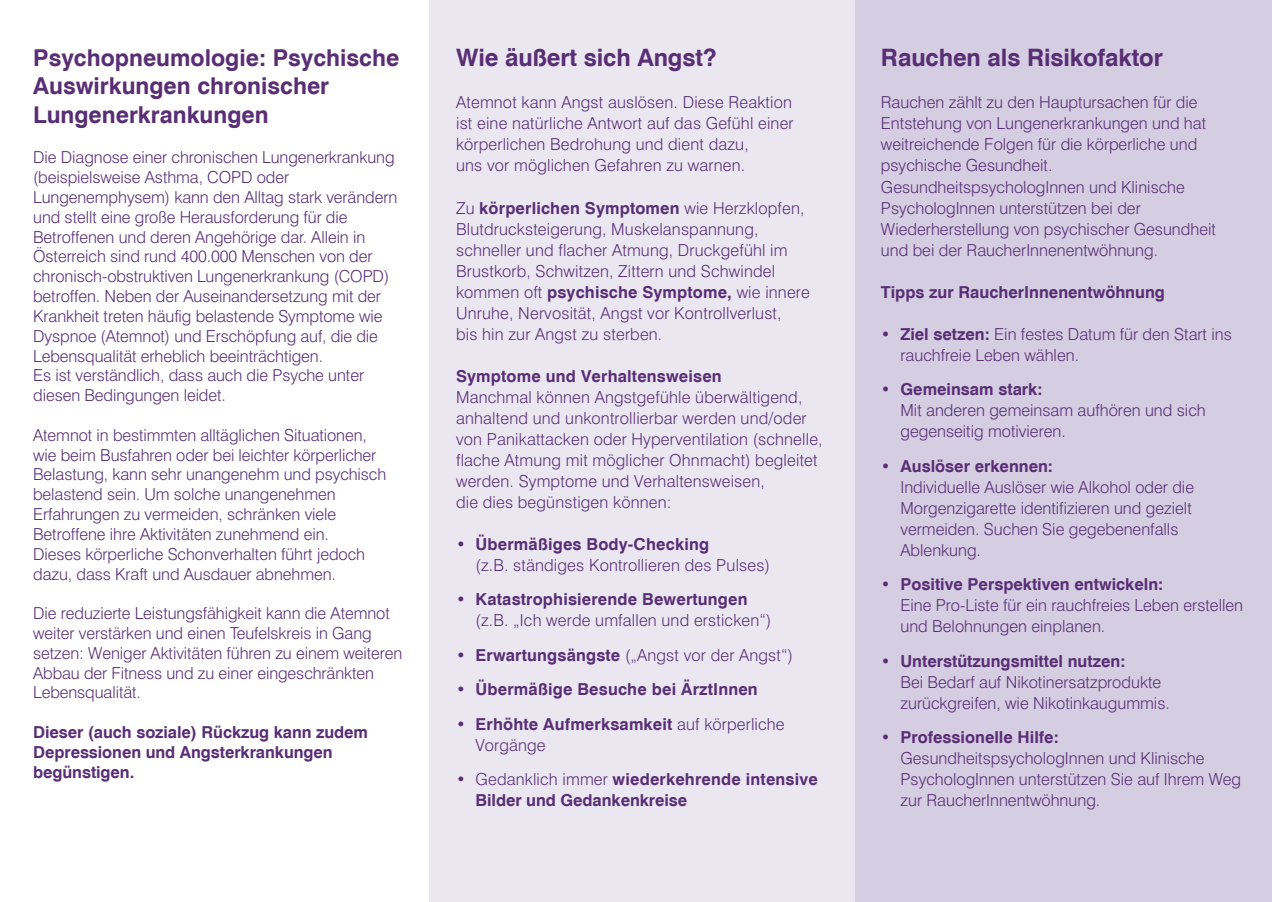
<style>
.page{position:relative;width:1272px;height:902px;background:#fff}
.page>*{position:absolute;margin:0;border:0;box-sizing:border-box;transform-origin:0 0}
.t1{font:700 24px "Swiss 721 BT";letter-spacing:-.005em;color:#592e75}
.t2{font:700 23.25px/28.3px "Swiss 721 BT";color:#592e75}
.t3{font:300 16.5px/21px "Swiss 721 BT";color:#592e75}
.t4{font:700 16.5px/19.8px "Swiss 721 BT";color:#592e75}
.s1{font-weight:700}
.s2{font-weight:300}
</style>
<div class="page">
<div style="left:855px;top:0;width:416px;height:901px;background:#d5cde1"></div>
<div style="left:429px;top:0;width:426px;height:901px;background:#ebe7f1"></div>
<h2 class="t2" style="left:33px;top:43px;width:368px">Psychopneumologie: Psychische<br>Auswirkungen chronischer<br>Lungenerkrankungen</h2>
<p class="t3" style="left:33px;top:147px;width:365px;line-height:19.8px">Die Diagnose einer chronischen Lungenerkrankung (beispielsweise Asthma, COPD oder Lungenemphysem) kann den Alltag stark verändern und stellt eine große Herausforderung für die Betroffenen und deren Angehörige dar. Allein in Österreich sind rund 400.000 Menschen von der chronisch-obstruktiven Lungenerkrankung (COPD) betroffen. Neben der Auseinandersetzung mit der Krankheit treten häufig belastende Symptome wie Dyspnoe (Atemnot) und Erschöpfung auf, die die Lebensqualität erheblich beeinträchtigen.<br>Es ist verständlich, dass auch die Psyche unter diesen Bedingungen leidet.</p>
<p class="t3" style="left:33px;top:425px;width:354px;line-height:19.8px">Atemnot in bestimmten alltäglichen Situationen, wie beim Busfahren oder bei leichter körperlicher Belastung, kann sehr unangenehm und psychisch belastend sein. Um solche unangenehmen Erfahrungen zu vermeiden, schränken viele Betroffene ihre Aktivitäten zunehmend ein.<br>Dieses körperliche Schonverhalten führt jedoch dazu, dass Kraft und Ausdauer abnehmen.</p>
<p class="t3" style="left:33px;top:603px;width:371px;line-height:19.8px">Die reduzierte Leistungsfähigkeit kann die Atemnot weiter verstärken und einen Teufelskreis in Gang setzen: Weniger Aktivitäten führen zu einem weiteren Abbau der Fitness und zu einer eingeschränkten Lebensqualität.</p>
<p class="t4" style="left:33px;top:722px;width:336px">Dieser (auch soziale) Rückzug kann zudem<br>Depressionen und Angsterkrankungen begünstigen.</p>
<h1 class="t1" style="left:456px;top:43px;width:262px">Wie äußert sich Angst?</h1>
<p class="t3" style="left:456px;top:92px;width:339px">Atemnot kann Angst auslösen. Diese Reaktion ist eine natürliche Antwort auf das Gefühl einer körperlichen Bedrohung und dient dazu,<br>uns vor möglichen Gefahren zu warnen.</p>
<p class="t3" style="left:456px;top:197px;width:355px">Zu <span class="s1">körperlichen Symptomen</span> wie Herzklopfen, Blutdrucksteigerung, Muskelanspannung, schneller und flacher Atmung, Druckgefühl im Brustkorb, Schwitzen, Zittern und Schwindel kommen oft <span class="s1">psychische Symptome,</span> wie innere Unruhe, Nervosität, Angst vor Kontrollverlust,<br>bis hin zur Angst zu sterben.</p>
<p class="t4" style="left:456px;top:365px;width:267px">Symptome und Verhaltensweisen</p>
<p class="t3" style="left:456px;top:386px;width:368px">Manchmal können Angstgefühle überwältigend, anhaltend und unkontrollierbar werden und/oder von Panikattacken oder Hyperventilation (schnelle, flache Atmung mit möglicher Ohnmacht) begleitet werden. Symptome und Verhaltensweisen,<br>die dies begünstigen können:</p>
<p class="t4" style="left:456px;top:534px;width:254px">• Übermäßiges Body-Checking</p>
<p class="t3" style="left:475px;top:554px;width:296px">(z.B. ständiges Kontrollieren des Pulses)</p>
<p class="t4" style="left:456px;top:589px;width:293px">• Katastrophisierende Bewertungen</p>
<p class="t3" style="left:475px;top:609px;width:297px">(z.B. „Ich werde umfallen und ersticken“)</p>
<p class="t3" style="left:456px;top:644px;width:338px"><span class="s1">• Erwartungsängste</span> („Angst vor der Angst“)</p>
<p class="t4" style="left:456px;top:679px;width:303px">• Übermäßige Besuche bei ÄrztInnen</p>
<p class="t4" style="left:475px;top:713px;width:310px;line-height:21px;text-indent:-20px">• Erhöhte Aufmerksamkeit <span class="s2">auf körperliche<br>Vorgänge</span></p>
<p class="t4" style="left:475px;top:768px;width:343px;line-height:21px;text-indent:-20px"><span class="s2">• Gedanklich immer</span> wiederkehrende intensive<br>Bilder und Gedankenkreise</p>
<h1 class="t1" style="left:881px;top:43px;width:283px">Rauchen als Risikofaktor</h1>
<p class="t3" style="left:881px;top:92px;width:336px">Rauchen zählt zu den Hauptursachen für die Entstehung von Lungenerkrankungen und hat weitreichende Folgen für die körperliche und psychische Gesundheit.<br>GesundheitspsychologInnen und Klinische PsychologInnen unterstützen bei der Wiederherstellung von psychischer Gesundheit und bei der RaucherInnenentwöhnung.</p>
<p class="t4" style="left:881px;top:281px;width:285px">Tipps zur RaucherInnenentwöhnung</p>
<p class="t3" style="left:900px;top:323px;width:333px;text-indent:-20px"><span class="s1">• Ziel setzen:</span> Ein festes Datum für den Start ins rauchfreie Leben wählen.</p>
<p class="t4" style="left:881px;top:379px;width:163px">• Gemeinsam stark:</p>
<p class="t3" style="left:900px;top:399px;width:307px">Mit anderen gemeinsam aufhören und sich gegenseitig motivieren.</p>
<p class="t4" style="left:881px;top:456px;width:173px">• Auslöser erkennen:</p>
<p class="t3" style="left:900px;top:476px;width:295px">Individuelle Auslöser wie Alkohol oder die Morgenzigarette identifizieren und gezielt vermeiden. Suchen Sie gegebenenfalls Ablenkung.</p>
<p class="t4" style="left:881px;top:574px;width:284px">• Positive Perspektiven entwickeln:</p>
<p class="t3" style="left:900px;top:594px;width:344px">Eine Pro-Liste für ein rauchfreies Leben erstellen und Belohnungen einplanen.</p>
<p class="t4" style="left:881px;top:651px;width:246px">• Unterstützungsmittel nutzen:</p>
<p class="t3" style="left:900px;top:671px;width:271px">Bei Bedarf auf Nikotinersatzprodukte zurückgreifen, wie Nikotinkaugummis.</p>
<p class="t4" style="left:881px;top:727px;width:179px">• Professionelle Hilfe:</p>
<p class="t3" style="left:900px;top:747px;width:342px">GesundheitspsychologInnen und Klinische<br>PsychologInnen unterstützen Sie auf Ihrem Weg zur RaucherInnentwöhnung.</p>
</div>
